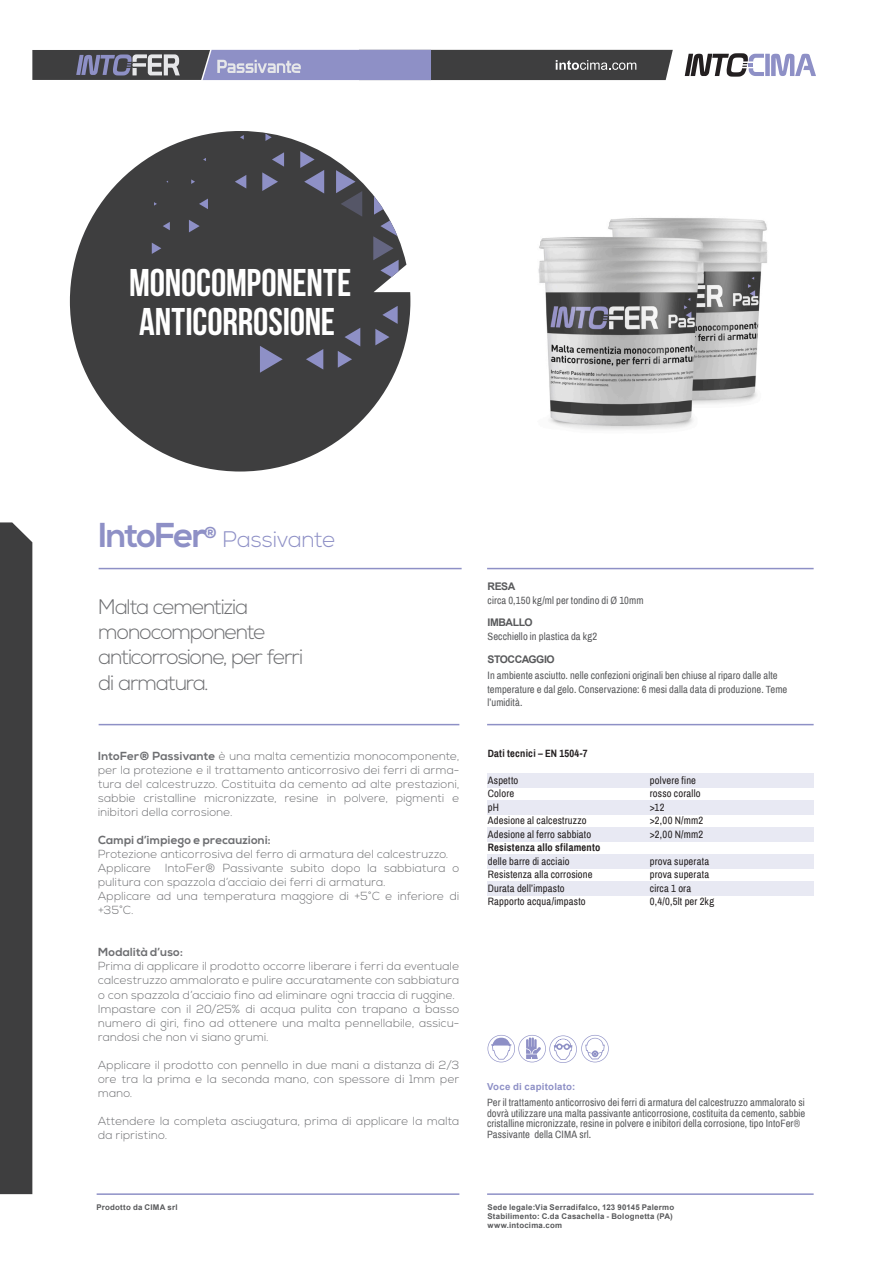
<style>
.page{position:relative;width:893px;height:1263px;background:#fff}
.page>*{position:absolute;margin:0;border:0;box-sizing:border-box;transform-origin:0 0}
.t1{font:38.55px/39.2px "Bebas Neue";letter-spacing:-.005em;color:#fff}
.t2{font:300 22.5px "Nexa";letter-spacing:-.005em;color:#8e90c6}
.t3{font:300 21px/25.2px "Nexa";letter-spacing:-.05em;color:#6d6e71}
.t4{font:300 11.7px/14.1px "Nexa";letter-spacing:.02em;color:#6d6e71}
.t5{font:700 11.7px "Nexa";letter-spacing:.015em;color:#6d6e71}
.t6{font:10.5px/10.5px "Archivo Narrow";letter-spacing:.01em;color:#58595b}
.t7{font:10.5px "Archivo Narrow";letter-spacing:.02em;color:#231f20}
.t8{font:700 10.5px "Archivo Narrow";letter-spacing:.02em;color:#231f20}
.t9{font:700 10.5px "Arial";letter-spacing:-.045em;color:#58595b}
.t10{font:700 9.6px "Arial";letter-spacing:.025em;color:#8e90c6}
.t11{font:700 7.8px/9px "Arial";letter-spacing:.025em;color:#58595b}
.s1{font-weight:700;font-size:34.5px}
.s2{font-weight:700}
</style>
<div class="page">
<img style="left:538px;top:218px;width:230px;height:212px">
<svg style="left:70px;top:131px;width:340px;height:340px;fill:#3e3e3f"></svg>
<svg style="left:488px;top:1035px;width:121px;height:28px"></svg>
<hr style="left:97px;top:1193px;width:362px;height:2px;background:#8e90c6">
<hr style="left:487px;top:1193px;width:327px;height:2px;background:#8e90c6">
<hr style="left:487px;top:724px;width:327px;height:1px;background:#8e90c6">
<hr style="left:487px;top:568px;width:327px;height:1px;background:#8e90c6">
<hr style="left:99px;top:724px;width:360px;height:1px;background:#8e90c6">
<hr style="left:99px;top:568px;width:363px;height:1px;background:#8e90c6">
<div style="left:487px;top:773px;width:326px;height:14px;background:#e8e9f3"></div>
<div style="left:487px;top:800px;width:326px;height:14px;background:#e8e9f3"></div>
<div style="left:487px;top:827px;width:326px;height:14px;background:#e8e9f3"></div>
<div style="left:487px;top:854px;width:326px;height:15px;background:#e8e9f3"></div>
<div style="left:487px;top:882px;width:326px;height:14px;background:#e8e9f3"></div>
<div style="left:0;top:522px;width:32px;height:672px;background:#3e3e3f"></div>
<div style="left:765px;top:54px;width:5px;height:22px;background:#8e90c6"></div>
<svg style="left:685px;top:53px;width:79px;height:24px"></svg>
<svg style="left:771px;top:54px;width:45px;height:22px"></svg>
<svg style="left:32px;top:50px;width:641px;height:30px;background:#67687c"></svg>
<svg style="left:373px;top:173px;width:26px;height:108px"></svg>
<svg style="left:385px;top:131px;width:11px;height:13px"></svg>
<svg style="left:375px;top:306px;width:23px;height:39px"></svg>
<svg style="left:336px;top:151px;width:26px;height:66px"></svg>
<svg style="left:339px;top:131px;width:11px;height:13px"></svg>
<svg style="left:338px;top:328px;width:22px;height:40px"></svg>
<svg style="left:311px;top:131px;width:10px;height:12px"></svg>
<svg style="left:300px;top:151px;width:24px;height:42px"></svg>
<svg style="left:306px;top:349px;width:17px;height:21px"></svg>
<svg style="left:262px;top:152px;width:22px;height:39px"></svg>
<svg style="left:265px;top:134px;width:7px;height:7px"></svg>
<svg style="left:235px;top:175px;width:11px;height:13px"></svg>
<svg style="left:260px;top:346px;width:23px;height:27px"></svg>
<svg style="left:240px;top:135px;width:4px;height:5px"></svg>
<svg style="left:199px;top:199px;width:9px;height:10px"></svg>
<svg style="left:189px;top:220px;width:11px;height:12px"></svg>
<svg style="left:191px;top:179px;width:4px;height:5px"></svg>
<svg style="left:163px;top:222px;width:7px;height:8px"></svg>
<svg style="left:152px;top:243px;width:9px;height:11px"></svg>
<svg style="left:154px;top:202px;width:3px;height:4px"></svg>
<h1 class="t1" style="left:129px;top:263px;width:224px">MONOCOMPONENTE<br>ANTICORROSIONE</h1>
<h2 class="t2" style="left:99px;top:526px;width:239px"><span class="s1">IntoFer</span><sup>®</sup> Passivante</h2>
<h3 class="t3" style="left:99px;top:595px;width:206px">Malta cementizia monocomponente anticorrosione, per ferri di armatura.</h3>
<p class="t4" style="left:98px;top:749px;width:363px;text-align:justify"><span class="s2">IntoFer® Passivante</span> è una malta cementizia monocomponente, per la protezione e il trattamento anticorrosivo dei ferri di arma&shy;tura del calcestruzzo. Costituita da cemento ad alte prestazioni, sabbie cristalline micronizzate, resine in polvere, pigmenti e inibitori della corrosione.</p>
<p class="t5" style="left:98px;top:833px;width:174px">Campi d’impiego e precauzioni:</p>
<p class="t4" style="left:98px;top:847px;width:363px">Protezione anticorrosiva del ferro di armatura del calcestruzzo.<br>Applicare IntoFer® Passivante subito dopo la sabbiatura o pulitura con spazzola d’acciaio dei ferri di armatura.<br>Applicare ad una temperatura maggiore di +5°C e inferiore di +35°C.</p>
<p class="t5" style="left:98px;top:945px;width:86px">Modalità d’uso:</p>
<p class="t4" style="left:98px;top:960px;width:363px">Prima di applicare il prodotto occorre liberare i ferri da eventuale calcestruzzo ammalorato e pulire accuratamente con sabbiatura o con spazzola d’acciaio fino ad eliminare ogni traccia di ruggine.<br>Impastare con il 20/25% di acqua pulita con trapano a basso numero di giri, fino ad ottenere una malta pennellabile, assicu&shy;randosi che non vi siano grumi.</p>
<p class="t4" style="left:98px;top:1058px;width:363px;text-align:justify">Applicare il prodotto con pennello in due mani a distanza di 2/3 ore tra la prima e la seconda mano, con spessore di 1mm per mano.</p>
<p class="t4" style="left:98px;top:1114px;width:363px">Attendere la completa asciugatura, prima di applicare la malta da ripristino.</p>
<p class="t11" style="left:97px;top:1203px;width:83px">Prodotto da CIMA srl</p>
<p class="t9" style="left:488px;top:580px;width:29px">RESA</p>
<p class="t6" style="left:488px;top:595px;width:158px">circa 0,150 kg/ml per tondino di Ø 10mm</p>
<p class="t9" style="left:488px;top:616px;width:47px">IMBALLO</p>
<p class="t6" style="left:488px;top:631px;width:111px">Secchiello in plastica da kg2</p>
<p class="t9" style="left:488px;top:652px;width:69px">STOCCAGGIO</p>
<p class="t6" style="left:488px;top:669px;width:301px;line-height:13.5px">In ambiente asciutto. nelle confezioni originali ben chiuse al riparo dalle alte temperature e dal gelo. Conservazione: 6 mesi dalla data di produzione. Teme l’umidità.</p>
<p class="t8" style="left:488px;top:747px;width:101px">Dati tecnici – EN 1504-7</p>
<p class="t7" style="left:488px;top:774px;width:32px">Aspetto</p>
<p class="t7" style="left:650px;top:774px;width:48px">polvere fine</p>
<p class="t7" style="left:488px;top:787px;width:28px">Colore</p>
<p class="t7" style="left:650px;top:787px;width:52px">rosso corallo</p>
<p class="t7" style="left:488px;top:801px;width:13px">pH</p>
<p class="t7" style="left:650px;top:801px;width:16px">&gt;12</p>
<p class="t7" style="left:488px;top:814px;width:100px">Adesione al calcestruzzo</p>
<p class="t7" style="left:650px;top:814px;width:55px">&gt;2,00 N/mm2</p>
<p class="t7" style="left:488px;top:828px;width:105px">Adesione al ferro sabbiato</p>
<p class="t7" style="left:650px;top:828px;width:55px">&gt;2,00 N/mm2</p>
<p class="t8" style="left:488px;top:841px;width:114px">Resistenza allo sfilamento</p>
<p class="t7" style="left:488px;top:855px;width:83px">delle barre di acciaio</p>
<p class="t7" style="left:650px;top:855px;width:61px">prova superata</p>
<p class="t7" style="left:488px;top:868px;width:106px">Resistenza alla corrosione</p>
<p class="t7" style="left:650px;top:868px;width:61px">prova superata</p>
<p class="t7" style="left:488px;top:882px;width:78px">Durata dell’impasto</p>
<p class="t7" style="left:650px;top:882px;width:43px">circa 1 ora</p>
<p class="t7" style="left:488px;top:895px;width:99px">Rapporto acqua/impasto</p>
<p class="t7" style="left:650px;top:895px;width:66px">0,4/0,5lt per 2kg</p>
<p class="t10" style="left:487px;top:1081px;width:90px">Voce di capitolato:</p>
<p class="t6" style="left:487px;top:1098px;width:320px">Per il trattamento anticorrosivo dei ferri di armatura del calcestruzzo ammalorato si dovrà utilizzare una malta passivante anticorrosione, costituita da cemento, sabbie cristalline micronizzate, resine in polvere e inibitori della corrosione, tipo IntoFer® Passivante della CIMA srl.</p>
<p class="t11" style="left:488px;top:1203px;width:188px">Sede legale:Via Serradifalco, 123 90145 Palermo<br>Stabilimento: C.da Casachella - Bolognetta (PA) www.intocima.com</p>
</div>
